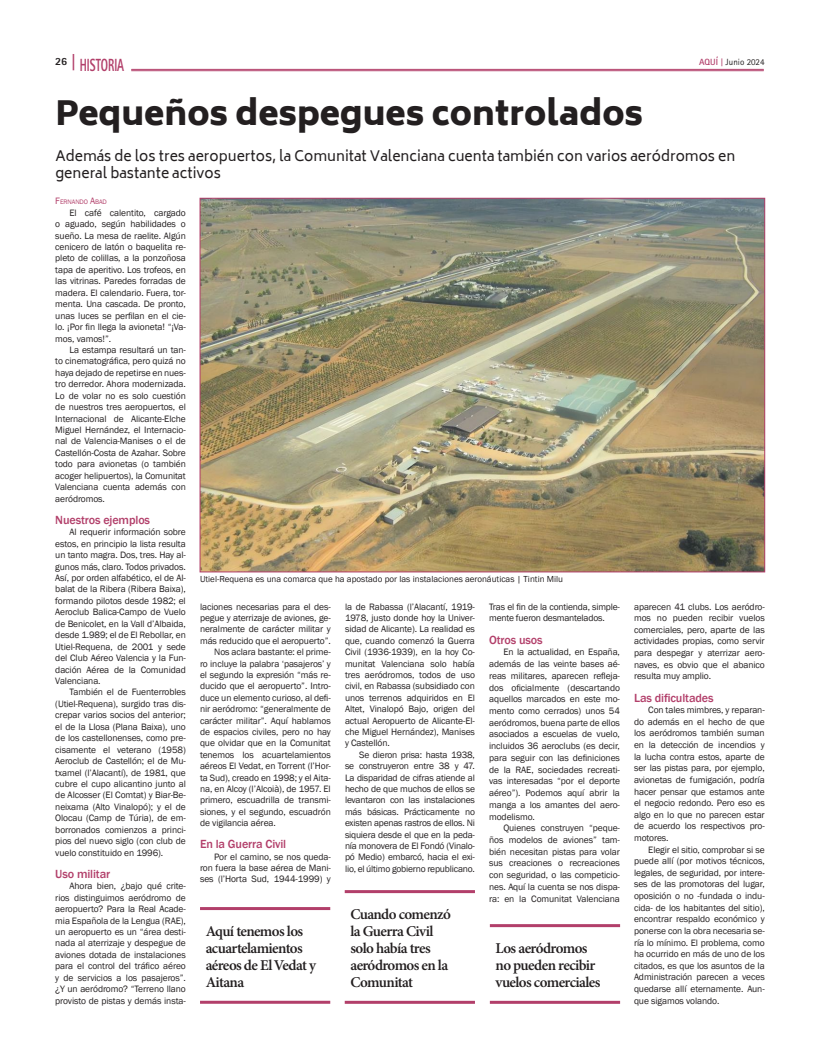
<style>
.page{position:relative;width:820px;height:1049px;background:#fff}
.page>*{position:absolute;margin:0;border:0;box-sizing:border-box;transform-origin:0 0}
.t1{font:900 33px "Biryani";color:#231f20}
.t2{font:800 17.6px "Rotis Sans Serif Std";color:#b23f6a;scale:.64 1}
.t3{font:600 15px/17px "Minion Pro";letter-spacing:-.04em;color:#231f20}
.t4{font:14px/16.8px "Biryani";color:#231f20}
.t5{font:500 12.1px "Franklin Gothic";letter-spacing:-.01em;color:#b23f6a}
.t6{font:800 11px "Rotis Sans Serif Std";color:#231f20}
.t7{font:9.5px/11.4px "Franklin Gothic";letter-spacing:-.01em;color:#231f20;text-align:justify}
.t8{font:9px "Franklin Gothic";color:#231f20}
.t9{font:9px "Rotis Sans Serif Std";color:#231f20}
.t10{font:6.7px "Franklin Gothic";letter-spacing:-.015em;color:#b23f6a}
.s1{font-size:18.2px}
.s2{font-weight:700;color:#b23f6a}
.s3{font-family:"Rotis Serif Std";font-weight:700;color:#b23f6a}
.s4{font-size:9.5px}
</style>
<div class="page">
<img style="left:201px;top:200px;width:562px;height:370px">
<hr style="left:200px;top:907px;width:130px;height:3px;background:#b23f6a">
<hr style="left:200px;top:1001px;width:130px;height:3px;background:#b23f6a">
<hr style="left:344px;top:890px;width:131px;height:3px;background:#b23f6a">
<hr style="left:344px;top:1001px;width:131px;height:3px;background:#b23f6a">
<hr style="left:489px;top:924px;width:131px;height:3px;background:#b23f6a">
<hr style="left:489px;top:1001px;width:131px;height:3px;background:#b23f6a">
<hr style="left:131px;top:69px;width:632px;height:1px;background:#b23f6a">
<hr style="left:131px;top:71px;width:632px;height:1px;background:#b23f6a">
<h2 class="t2" style="left:72px;top:54px;width:84px"><span class="s1">|</span> HISTORIA</h2>
<p class="t6" style="left:55px;top:54px;width:14px">26</p>
<p class="t9" style="left:698px;top:57px;width:67px"><span class="s2">AQUÍ</span> <span class="s3">|</span> Junio 2024</p>
<h1 class="t1" style="left:55px;top:94px;width:589px">Pequeños despegues controlados</h1>
<h3 class="t4" style="left:55px;top:148px;width:681px">Además de los tres aeropuertos, la Comunitat Valenciana cuenta también con varios aeródromos en general bastante activos</h3>
<p class="t10" style="left:55px;top:198px;width:53px"><span class="s4">F</span>ERNANDO <span class="s4">A</span>BAD</p>
<p class="t7" style="left:55px;top:207px;width:132px;text-indent:14px">El café calentito, cargado o aguado, según habilidades o sueño. La mesa de raelite. Algún cenicero de latón o baquelita re&shy;pleto de colillas, a la ponzoñosa tapa de aperitivo. Los trofeos, en las vitrinas. Paredes forradas de madera. El calendario. Fuera, tor&shy;menta. Una cascada. De pronto, unas luces se perfilan en el cie&shy;lo. ¡Por fin llega la avioneta! “¡Va&shy;mos, vamos!”.</p>
<p class="t7" style="left:55px;top:344px;width:132px;text-indent:14px">La estampa resultará un tan&shy;to cinematográfica, pero quizá no haya dejado de repetirse en nues&shy;tro derredor. Ahora modernizada.<br>Lo de volar no es solo cuestión de nuestros tres aeropuertos, el Internacional de Alicante-Elche Miguel Hernández, el Internacio&shy;nal de Valencia-Manises o el de Castellón-Costa de Azahar. Sobre todo para avionetas (o también acoger helipuertos), la Comunitat Valenciana cuenta además con aeródromos.</p>
<p class="t5" style="left:55px;top:512px;width:96px">Nuestros ejemplos</p>
<p class="t7" style="left:55px;top:527px;width:132px;text-indent:14px">Al requerir información sobre estos, en principio la lista resulta un tanto magra. Dos, tres. Hay al&shy;gunos más, claro. Todos privados.<br>Así, por orden alfabético, el de Al&shy;balat de la Ribera (Ribera Baixa), formando pilotos desde 1982; el Aeroclub Balica-Campo de Vuelo de Benicolet, en la Vall d’Albaida, desde 1.989; el de El Rebollar, en Utiel-Requena, de 2001 y sede del Club Aéreo Valencia y la Fun&shy;dación Aérea de la Comunidad Valenciana.</p>
<p class="t7" style="left:55px;top:687px;width:132px;text-indent:14px">También el de Fuenterrobles (Utiel-Requena), surgido tras dis&shy;crepar varios socios del anterior; el de la Llosa (Plana Baixa), uno de los castellonenses, como pre&shy;cisamente el veterano (1958)<br>Aeroclub de Castellón; el de Mu&shy;txamel (l’Alacantí), de 1981, que cubre el cupo alicantino junto al de Alcosser (El Comtat) y Biar-Be&shy;neixama (Alto Vinalopó); y el de Olocau (Camp de Túria), de em&shy;borronados comienzos a princi&shy;pios del nuevo siglo (con club de vuelo constituido en 1996).</p>
<p class="t5" style="left:55px;top:866px;width:56px">Uso militar</p>
<p class="t7" style="left:55px;top:880px;width:132px;text-indent:14px">Ahora bien, ¿bajo qué crite&shy;rios distinguimos aeródromo de aeropuerto? Para la Real Acade&shy;mia Española de la Lengua (RAE), un aeropuerto es un “área desti&shy;nada al aterrizaje y despegue de aviones dotada de instalaciones para el control del tráfico aéreo y de servicios a los pasajeros”. ¿Y un aeródromo? “Terreno llano provisto de pistas y demás insta-</p>
<p class="t8" style="left:200px;top:574px;width:364px">Utiel-Requena es una comarca que ha apostado por las instalaciones aeronáuticas | Tintin Milu</p>
<p class="t7" style="left:200px;top:601px;width:132px">laciones necesarias para el des-</p>
<p class="t7" style="left:200px;top:612px;width:132px">pegue y aterrizaje de aviones, ge-</p>
<p class="t7" style="left:200px;top:624px;width:132px">neralmente de carácter militar y</p>
<p class="t7" style="left:200px;top:635px;width:132px">más reducido que el aeropuerto”.</p>
<p class="t7" style="left:214px;top:646px;width:118px">Nos aclara bastante: el prime-</p>
<p class="t7" style="left:200px;top:658px;width:132px">ro incluye la palabra ‘pasajeros’ y</p>
<p class="t7" style="left:200px;top:669px;width:132px">el segundo la expresión “más re-</p>
<p class="t7" style="left:200px;top:681px;width:132px">ducido que el aeropuerto”. Intro-</p>
<p class="t7" style="left:200px;top:692px;width:132px">duce un elemento curioso, al defi-</p>
<p class="t7" style="left:200px;top:703px;width:132px">nir aeródromo: “generalmente de</p>
<p class="t7" style="left:200px;top:715px;width:132px">carácter militar”. Aquí hablamos</p>
<p class="t7" style="left:200px;top:726px;width:132px">de espacios civiles, pero no hay</p>
<p class="t7" style="left:200px;top:738px;width:132px">que olvidar que en la Comunitat</p>
<p class="t7" style="left:200px;top:749px;width:132px">tenemos los acuartelamientos</p>
<p class="t7" style="left:200px;top:760px;width:132px">aéreos El Vedat, en Torrent (l’Hor-</p>
<p class="t7" style="left:200px;top:772px;width:132px">ta Sud), creado en 1998; y el Aita-</p>
<p class="t7" style="left:200px;top:783px;width:132px">na, en Alcoy (l’Alcoià), de 1957. El</p>
<p class="t7" style="left:200px;top:795px;width:132px">primero, escuadrilla de transmi-</p>
<p class="t7" style="left:200px;top:806px;width:132px">siones, y el segundo, escuadrón</p>
<p class="t7" style="left:200px;top:817px;width:77px">de vigilancia aérea.</p>
<p class="t5" style="left:200px;top:837px;width:88px">En la Guerra Civil</p>
<p class="t7" style="left:200px;top:851px;width:132px;text-indent:14px">Por el camino, se nos queda&shy;ron fuera la base aérea de Mani&shy;ses (l’Horta Sud, 1944-1999) y</p>
<p class="t7" style="left:345px;top:601px;width:131px">la de Rabassa (l’Alacantí, 1919- 1978, justo donde hoy la Univer&shy;sidad de Alicante). La realidad es que, cuando comenzó la Guerra Civil (1936-1939), en la hoy Co&shy;munitat Valenciana solo había tres aeródromos, todos de uso civil, en Rabassa (subsidiado con unos terrenos adquiridos en El Altet, Vinalopó Bajo, origen del actual Aeropuerto de Alicante-El&shy;che Miguel Hernández), Manises y Castellón.</p>
<p class="t7" style="left:345px;top:749px;width:131px;text-indent:14px">Se dieron prisa: hasta 1938, se construyeron entre 38 y 47.<br>La disparidad de cifras atiende al hecho de que muchos de ellos se levantaron con las instalaciones más básicas. Prácticamente no existen apenas rastros de ellos. Ni siquiera desde el que en la peda&shy;nía monovera de El Fondó (Vinalo&shy;pó Medio) embarcó, hacia el exi&shy;lio, el último gobierno republicano.</p>
<p class="t7" style="left:489px;top:601px;width:132px;line-height:11.7px">Tras el fin de la contienda, simple&shy;mente fueron desmantelados.</p>
<p class="t5" style="left:489px;top:632px;width:55px">Otros usos</p>
<p class="t7" style="left:489px;top:646px;width:132px;line-height:11.7px;text-indent:14px">En la actualidad, en España, además de las veinte bases aé&shy;reas militares, aparecen refleja&shy;dos oficialmente (descartando aquellos marcados en este mo&shy;mento como cerrados) unos 54 aeródromos, buena parte de ellos asociados a escuelas de vuelo, incluidos 36 aeroclubs (es decir, para seguir con las definiciones de la RAE, sociedades recreati&shy;vas interesadas “por el deporte aéreo”). Podemos aquí abrir la manga a los amantes del aero&shy;modelismo.</p>
<p class="t7" style="left:489px;top:822px;width:132px;line-height:11.7px;text-indent:14px">Quienes construyen “peque&shy;ños modelos de aviones” tam&shy;bién necesitan pistas para volar sus creaciones o recreaciones con seguridad, o las competicio&shy;nes. Aquí la cuenta se nos dispa&shy;ra: en la Comunitat Valenciana</p>
<h3 class="t3" style="left:206px;top:923px;width:112px">Aquí tenemos los acuartelamientos aéreos de El Vedat y<br>Aitana</h3>
<h3 class="t3" style="left:350px;top:906px;width:102px">Cuando comenzó la Guerra Civil solo había tres aeródromos en la<br>Comunitat</h3>
<h3 class="t3" style="left:495px;top:940px;width:106px">Los aeródromos no pueden recibir vuelos comerciales</h3>
<p class="t7" style="left:633px;top:601px;width:132px">aparecen 41 clubs. Los aeródro&shy;mos no pueden recibir vuelos comerciales, pero, aparte de las actividades propias, como servir para despegar y aterrizar aero&shy;naves, es obvio que el abanico resulta muy amplio.</p>
<p class="t5" style="left:633px;top:690px;width:81px">Las dificultades</p>
<p class="t7" style="left:633px;top:704px;width:132px;text-indent:14px">Con tales mimbres, y reparan&shy;do además en el hecho de que los aeródromos también suman en la detección de incendios y la lucha contra estos, aparte de ser las pistas para, por ejemplo, avionetas de fumigación, podría hacer pensar que estamos ante el negocio redondo. Pero eso es algo en lo que no parecen estar de acuerdo los respectivos pro&shy;motores.</p>
<p class="t7" style="left:633px;top:844px;width:132px;text-indent:14px">Elegir el sitio, comprobar si se puede allí (por motivos técnicos, legales, de seguridad, por intere&shy;ses de las promotoras del lugar, oposición o no -fundada o indu&shy;cida- de los habitantes del sitio), encontrar respaldo económico y ponerse con la obra necesaria se&shy;ría lo mínimo. El problema, como ha ocurrido en más de uno de los citados, es que los asuntos de la Administración parecen a veces quedarse allí eternamente. Aun&shy;que sigamos volando.</p>
</div>
